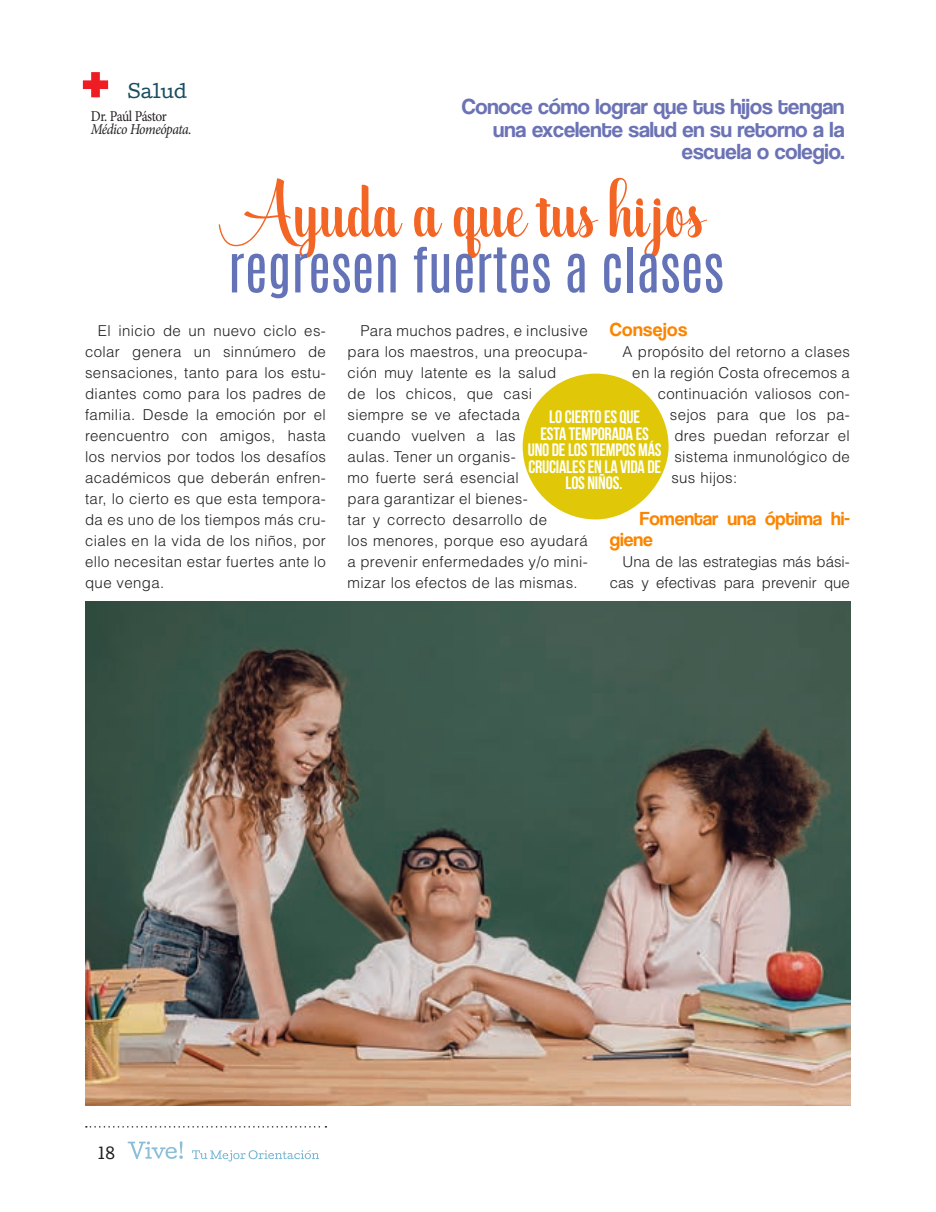
<style>
.page{position:relative;width:936px;height:1212px;background:#fff}
.page>*{position:absolute;margin:0;border:0;box-sizing:border-box;transform-origin:0 0}
.t1{font:67.65px "Wolf Bane Pro";color:#f26524}
.t2{font:52.35px "Antonio";color:#6473b7}
.t3{font:22.5px/22.5px "Coolvetica Rg";color:#6b73b5;text-align:right}
.t4{font:19.5px/21px "Coolvetica Rg";color:#fb8500}
.t5{font:19.5px "Coolvetica Rg";letter-spacing:.025em;color:#fb8500}
.t6{font:700 18px/16.5px "Bebas Neue";letter-spacing:-.01em;color:#fff;text-align:center}
.t7{font:18px "Cutive";color:#184e60}
.t8{font:300 15px/21px "Helvetica LT Std";letter-spacing:.025em;color:#231f20}
.t9{font:300 15px/21px "Helvetica LT Std";color:#231f20;text-align:right}
.t10{font:italic 15px "Minion Pro";letter-spacing:-.035em;color:#231f20;scale:.9 1}
.t11{font:15px "Minion Pro";letter-spacing:-.03em;color:#231f20;scale:.9 1}
.t12{font:15px "Cutive";color:#231f20}
.t13{font:7.35px/8.9px "Myriad Pro";color:#231f20}
</style>
<div class="page">
<svg style="left:83px;top:72px;width:25px;height:25px"></svg>
<div style="left:522px;top:374px;width:146px;height:145px;background:#e0c808;border-radius:50%"></div>
<img style="left:85px;top:602px;width:765px;height:504px">
<svg style="left:192px;top:1150px;width:127px;height:11px"></svg>
<svg style="left:86px;top:1126px;width:240px;height:1px"></svg>
<svg style="left:128px;top:1141px;width:55px;height:18px"></svg>
<p class="t7" style="left:128px;top:76px;width:61px">Salud</p>
<p class="t11" style="left:91px;top:106px;width:86px">Dr. Paúl Pástor</p>
<p class="t10" style="left:91px;top:119px;width:113px">Médico Homeópata.</p>
<h3 class="t3" style="left:461px;top:95px;width:384px">Conoce cómo lograr que tus hijos tengan una excelente salud en su retorno a la escuela o colegio.</h3>
<h1 class="t1" style="left:222px;top:174px;width:484px">Ayuda a que tus hijos</h1>
<h2 class="t2" style="left:228px;top:232px;width:497px">regresen fuertes a clases</h2>
<p class="t8" style="left:85px;top:320px;width:242px;text-align:justify;text-indent:13px">El inicio de un nuevo ciclo es&shy;colar genera un sinnúmero de sensaciones, tanto para los estu&shy;diantes como para los padres de familia. Desde la emoción por el reencuentro con amigos, hasta los nervios por todos los desafíos académicos que deberán enfren&shy;tar, lo cierto es que esta tempora&shy;da es uno de los tiempos más cru&shy;ciales en la vida de los niños, por ello necesitan estar fuertes ante lo que venga.</p>
<p class="t13" style="left:182px;top:365px;width:36px">prevención</p>
<p class="t13" style="left:131px;top:365px;width:32px">entrevista</p>
<p class="t13" style="left:74px;top:434px;width:25px">a fondo</p>
<p class="t13" style="left:125px;top:434px;width:39px">Empresarios</p>
<p class="t13" style="left:191px;top:434px;width:19px">geeks</p>
<p class="t13" style="left:70px;top:490px;width:29px">Yo opino</p>
<p class="t13" style="left:178px;top:490px;width:46px;text-indent:-63px">Vivencias con el Papa Año de<br>la misericordia</p>
<h3 class="t5" style="left:609px;top:318px;width:79px">Consejos</h3>
<p class="t8" style="left:622px;top:341px;width:229px">A propósito del retorno a clases</p>
<p class="t8" style="left:632px;top:362px;width:219px">en la región Costa ofrecemos a</p>
<p class="t8" style="left:657px;top:383px;width:193px">continuación valiosos con-</p>
<p class="t8" style="left:669px;top:404px;width:181px">sejos para que los pa-</p>
<p class="t8" style="left:674px;top:425px;width:177px">dres puedan reforzar el</p>
<p class="t8" style="left:674px;top:446px;width:177px">sistema inmunológico de</p>
<p class="t8" style="left:671px;top:467px;width:67px">sus hijos:</p>
<h3 class="t4" style="left:609px;top:508px;width:242px;text-indent:30px">Fomentar una óptima hi&shy;giene</h3>
<p class="t9" style="left:609px;top:551px;width:242px">Una de las estrategias más bási&shy;cas y efectivas para prevenir que</p>
<p class="t8" style="left:347px;top:320px;width:242px;text-indent:13px">Para muchos padres, e inclusive para los maestros, una preocupa&shy;ción muy latente es la salud<br>de los chicos, que casi siempre se ve afectada<br>cuando vuelven a las<br>aulas. Tener un organis-<br>mo fuerte será esencial<br>para garantizar el bienes-<br>tar y correcto desarrollo de<br>los menores, porque eso ayudará a prevenir enfermedades y/o mini&shy;mizar los efectos de las mismas.</p>
<p class="t6" style="left:527px;top:408px;width:135px">LO CIERTO ES QUE<br>ESTA TEMPORADA ES<br>UNO DE LOS TIEMPOS MÁS<br>CRUCIALES EN LA VIDA DE<br>LOS NIÑOS.</p>
<p class="t12" style="left:97px;top:1140px;width:19px">18</p>
</div>
